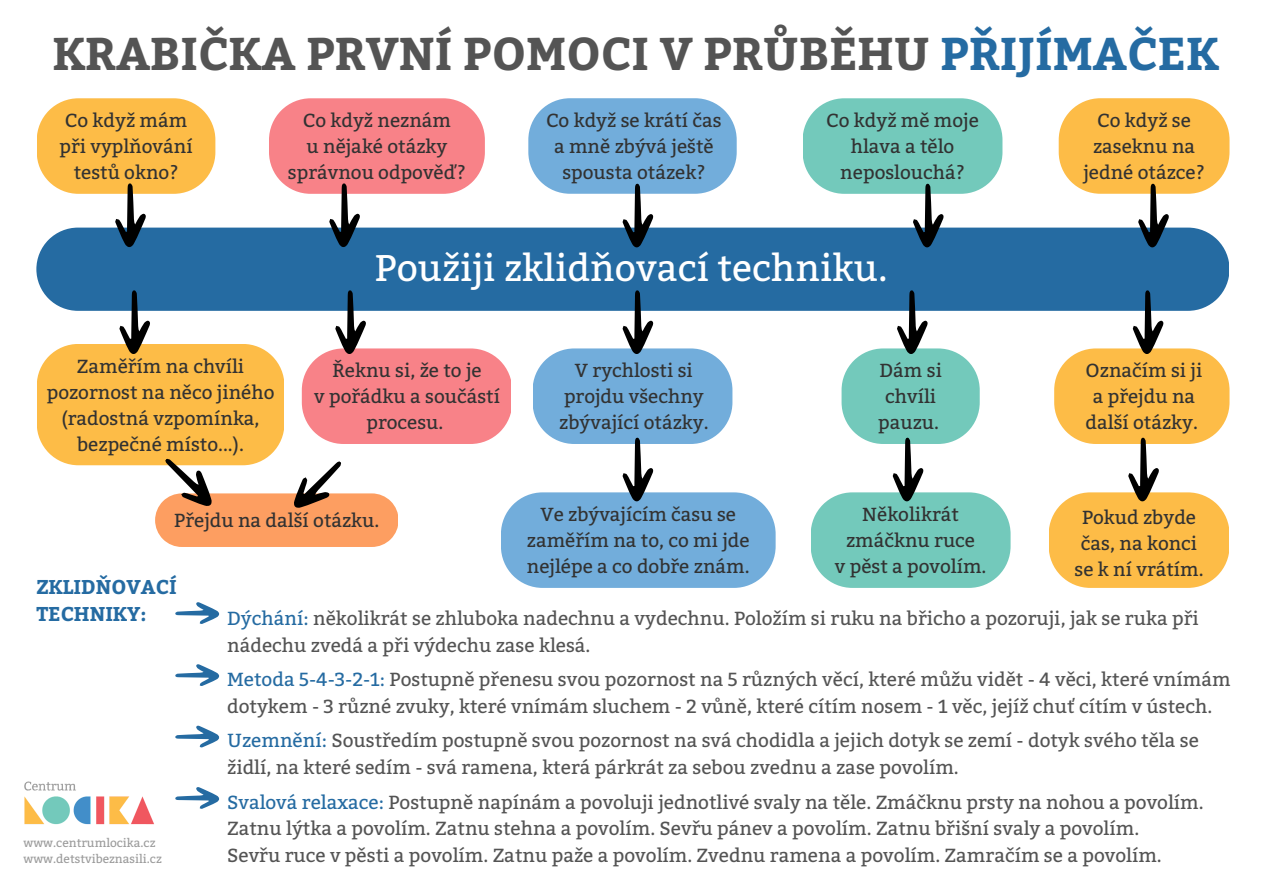
<style>
.page{position:relative;width:1263px;height:894px;background:#fff}
.page>*{position:absolute;margin:0;border:0;box-sizing:border-box;transform-origin:0 0}
.t1{font:700 45.75px "Bitter";color:#545454}
.t2{font:37.05px "Bitter";color:#fff}
.t3{font:700 19.95px/27.3px "Bitter";color:#256ba2}
.t4{font:18.9px/26.5px "Bitter";color:#545454}
.t5{font:18.9px/26px "Bitter";color:#323232;text-align:center}
.t6{font:11.85px/15.9px "Bitter";color:#9b9b9b}
.s1{color:#256ba2}
</style>
<div class="page">
<img style="left:24px;top:781px;width:130px;height:44px">
<div style="left:36px;top:227px;width:1193px;height:84px;background:#256ba2"></div>
<svg style="left:37px;top:98px;width:178px;height:150px"></svg>
<svg style="left:269px;top:98px;width:216px;height:150px"></svg>
<svg style="left:528px;top:98px;width:209px;height:150px"></svg>
<svg style="left:803px;top:98px;width:199px;height:150px"></svg>
<svg style="left:1059px;top:98px;width:170px;height:150px"></svg>
<svg style="left:37px;top:290px;width:739px;height:297px"></svg>
<svg style="left:811px;top:290px;width:199px;height:297px"></svg>
<svg style="left:1049px;top:290px;width:180px;height:297px"></svg>
<svg style="left:175px;top:602px;width:45px;height:22px"></svg>
<svg style="left:175px;top:664px;width:45px;height:22px"></svg>
<svg style="left:175px;top:725px;width:45px;height:22px"></svg>
<svg style="left:175px;top:787px;width:45px;height:21px"></svg>
<h1 class="t1" style="left:52px;top:25px;width:1168px">KRABIČKA PRVNÍ POMOCI V PRŮBĚHU <span class="s1">PŘIJÍMAČEK</span></h1>
<p class="t5" style="left:59px;top:107px;width:135px">Co když mám při vyplňování testů okno?</p>
<p class="t5" style="left:288px;top:107px;width:180px">Co když neznám<br>u nějaké otázky správnou odpověď?</p>
<p class="t5" style="left:546px;top:107px;width:177px">Co když se krátí čas a mně zbývá ještě spousta otázek?</p>
<p class="t5" style="left:826px;top:107px;width:154px">Co když mě moje hlava a tělo neposlouchá?</p>
<p class="t5" style="left:1083px;top:107px;width:123px">Co když se zaseknu na jedné otázce?</p>
<p class="t5" style="left:47px;top:352px;width:229px">Zaměřím na chvíli pozornost na něco jiného (radostná vzpomínka, bezpečné místo...).</p>
<h2 class="t2" style="left:375px;top:245px;width:514px">Použiji zklidňovací techniku.</h2>
<p class="t5" style="left:314px;top:357px;width:187px">Řeknu si, že to je<br>v pořádku a součástí procesu.</p>
<p class="t5" style="left:559px;top:357px;width:151px">V rychlosti si projdu všechny zbývající otázky.</p>
<p class="t5" style="left:1085px;top:357px;width:118px">Označím si ji a přejdu na další otázky.</p>
<p class="t5" style="left:878px;top:357px;width:65px">Dám si chvíli pauzu.</p>
<p class="t5" style="left:527px;top:501px;width:224px">Ve zbývajícím času se zaměřím na to, co mi jde nejlépe a co dobře znám.</p>
<p class="t5" style="left:835px;top:501px;width:153px">Několikrát zmáčknu ruce<br>v pěst a povolím.</p>
<p class="t5" style="left:1074px;top:503px;width:131px">Pokud zbyde čas, na konci se k ní vrátím.</p>
<p class="t5" style="left:174px;top:507px;width:207px">Přejdu na další otázku.</p>
<p class="t3" style="left:36px;top:573px;width:142px">ZKLIDŇOVACÍ<br>TECHNIKY:</p>
<p class="t4" style="left:227px;top:605px;width:973px"><span class="s1">Dýchání:</span> několikrát se zhluboka nadechnu a vydechnu. Položím si ruku na břicho a pozoruji, jak se ruka při nádechu zvedá a při výdechu zase klesá.</p>
<p class="t4" style="left:227px;top:666px;width:1005px"><span class="s1">Metoda 5-4-3-2-1:</span> Postupně přenesu svou pozornost na 5 různých věcí, které můžu vidět - 4 věci, které vnímám dotykem - 3 různé zvuky, které vnímám sluchem - 2 vůně, které cítím nosem - 1 věc, jejíž chuť cítím v ústech.</p>
<p class="t4" style="left:227px;top:727px;width:973px"><span class="s1">Uzemnění:</span> Soustředím postupně svou pozornost na svá chodidla a jejich dotyk se zemí - dotyk svého těla se židlí, na které sedím - svá ramena, která párkrát za sebou zvednu a zase povolím.</p>
<p class="t4" style="left:227px;top:788px;width:978px"><span class="s1">Svalová relaxace:</span> Postupně napínám a povoluji jednotlivé svaly na těle. Zmáčknu prsty na nohou a povolím.<br>Zatnu lýtka a povolím. Zatnu stehna a povolím. Sevřu pánev a povolím. Zatnu břišní svaly a povolím.<br>Sevřu ruce v pěsti a povolím. Zatnu paže a povolím. Zvednu ramena a povolím. Zamračím se a povolím.</p>
<p class="t6" style="left:23px;top:834px;width:140px">www.centrumlocika.cz www.detstvibeznasili.cz</p>
</div>
